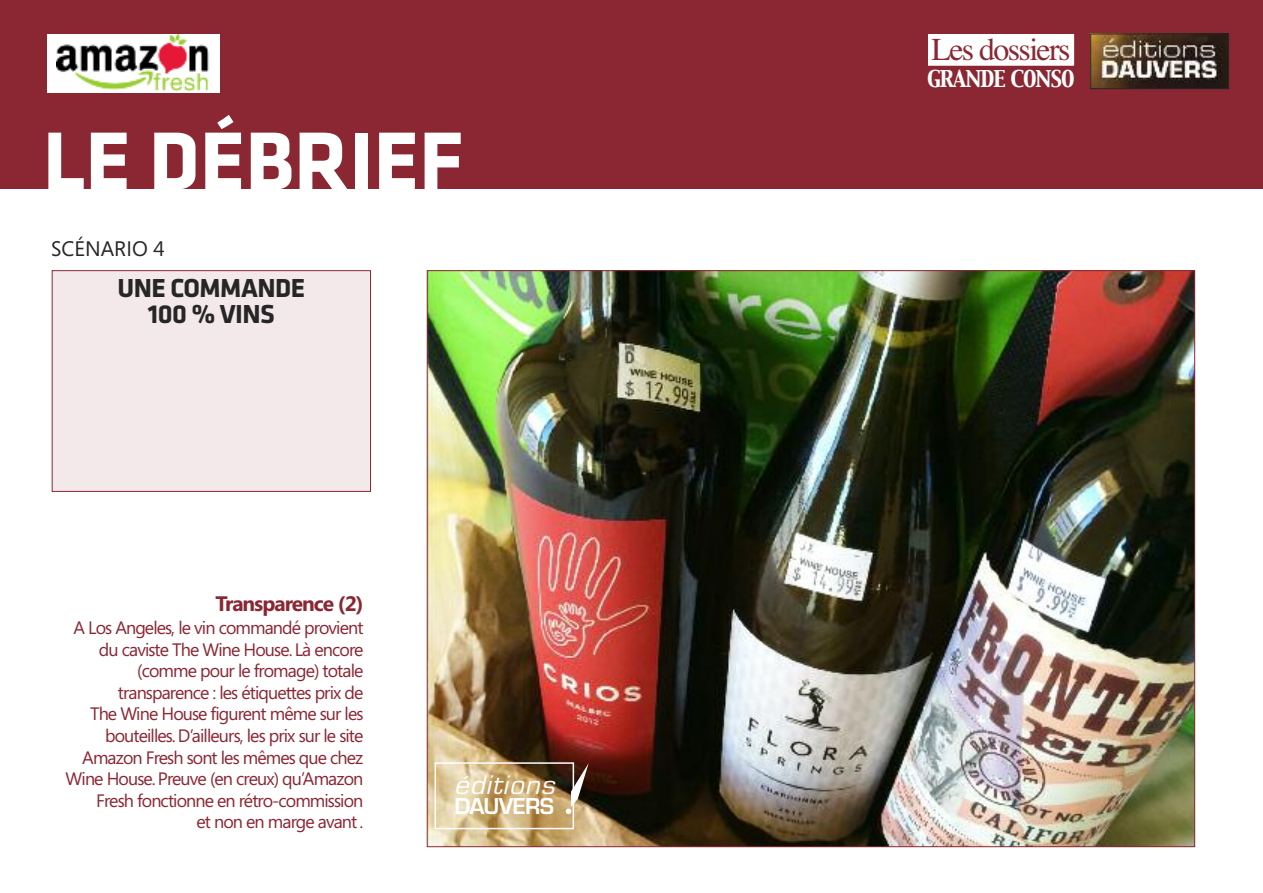
<style>
.page{position:relative;width:1263px;height:893px;background:#fff}
.page>*{position:absolute;margin:0;border:0;box-sizing:border-box;transform-origin:0 0}
.t1{font:700 85.35px "Klavika";color:#fff}
.t2{font:31.8px "Times";letter-spacing:-.05em;color:#8a2733}
.t3{font:italic 28.05px "Eurostile";color:#fff;scale:1.04 1}
.t4{font:700 27px/25.5px "Klavika";letter-spacing:-.02em;color:#272627;text-align:center}
.t5{font:700 24px "Eurostile T";letter-spacing:-.025em;color:#fff}
.t6{font:700 21px "Segoe";letter-spacing:-.05em;color:#8a2733}
.t7{font:21px "Segoe";color:#272627}
.t8{font:20.4px "Capitals";letter-spacing:-.05em;color:#fff}
.t9{font:18px/21.6px "Segoe";letter-spacing:-.05em;color:#8a2733;text-align:right}
</style>
<div class="page">
<div style="left:0;top:0;width:1263px;height:189px;background:#8a2733"></div>
<img style="left:1092px;top:36px;width:135px;height:51px">
<div style="left:1090px;top:34px;width:139px;height:55px;border:1px solid #272627"></div>
<div style="left:928px;top:34px;width:146px;height:32px;background:#fff"></div>
<div style="left:926px;top:32px;width:150px;height:35px;border:2px solid #8a2733"></div>
<div style="left:52px;top:271px;width:318px;height:220px;background:#f3e9eb"></div>
<div style="left:52px;top:270px;width:319px;height:222px;border:1px solid #8a2733"></div>
<img style="left:429px;top:272px;width:764px;height:573px">
<div style="left:47px;top:34px;width:173px;height:59px;background:#fff"></div>
<img style="left:56px;top:34px;width:153px;height:58px">
<div style="left:434px;top:762px;width:140px;height:67px;border:2px solid #fff"></div>
<svg style="left:566px;top:763px;width:23px;height:51px"></svg>
<h1 class="t1" style="left:43px;top:133px;width:422px">LE DÉBRIEF</h1>
<p class="t7" style="left:51px;top:236px;width:115px">SCÉNARIO 4</p>
<h3 class="t4" style="left:118px;top:278px;width:189px">UNE COMMANDE<br>100 % VINS</h3>
<p class="t6" style="left:215px;top:592px;width:150px">Transparence (2)</p>
<p class="t9" style="left:66px;top:617px;width:299px">A Los Angeles, le vin commandé provient du caviste The Wine House. Là encore (comme pour le fromage) totale transparence : les étiquettes prix de<br>The Wine House figurent même sur les bouteilles. D’ailleurs, les prix sur le site Amazon Fresh sont les mêmes que chez Wine House. Preuve (en creux) qu’Amazon Fresh fonctionne en rétro-commission<br>et non en marge avant .</p>
<h3 class="t3" style="left:454px;top:768px;width:105px">éditions</h3>
<h3 class="t5" style="left:454px;top:792px;width:101px">DAUVERS</h3>
<h2 class="t2" style="left:931px;top:30px;width:141px">Les dossiers</h2>
<p class="t8" style="left:927px;top:68px;width:149px">GRANDE CONSO</p>
</div>
